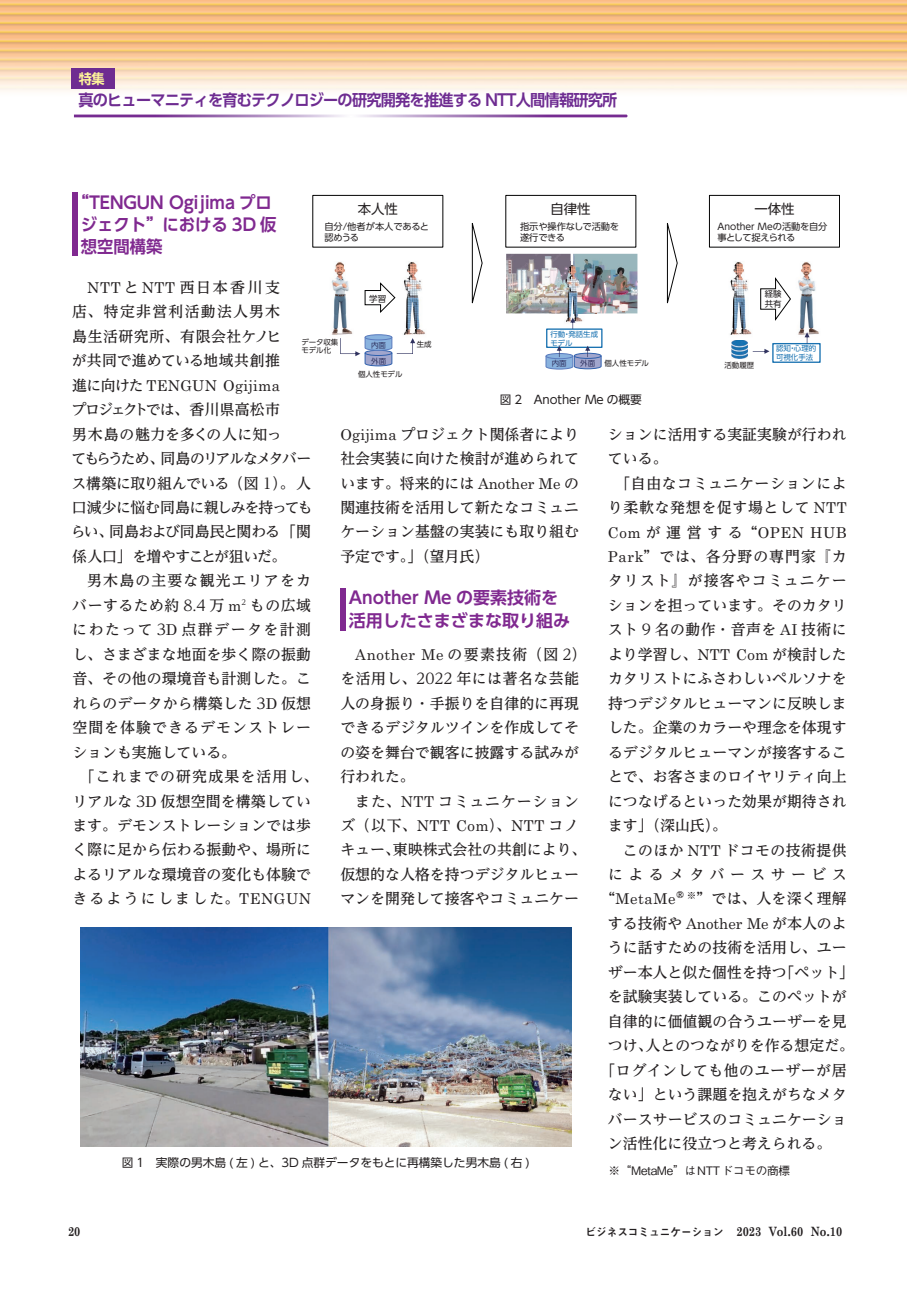
<style>
.page{position:relative;width:919px;height:1289px;background:#fff}
.page>*{position:absolute;margin:0;border:0;box-sizing:border-box;transform-origin:0 0}
.t1{font:700 16.95px/22.4px "UD Shin Go Pro De";color:#802990;scale:.96 1}
.t2{font:700 16.95px/22.4px "UD Shin Go Pro De";color:#802990}
.t3{font:700 15.9px "UD Shin Go Pro De";letter-spacing:-.05em;color:#6e2c91;scale:.95 1}
.t4{font:500 14.85px/24.5px "UD Reimin Pro";color:#231f20;text-align:justify}
.t5{font:500 14.85px/24.5px "UD Reimin Pro";letter-spacing:-.045em;color:#231f20}
.t6{font:14.85px "Century Sb SI";letter-spacing:.04em;color:#231f20}
.t7{font:500 14.85px "UD Reimin Pro";letter-spacing:.035em;color:#231f20}
.t8{font:500 14.85px "UD Reimin Pro";letter-spacing:.08em;color:#231f20}
.t9{font:14.85px "Century Sb SI";letter-spacing:.02em;color:#231f20}
.t10{font:500 14.85px "UD Reimin Pro";letter-spacing:.15em;color:#231f20}
.t11{font:500 14.85px "UD Reimin Pro";letter-spacing:.045em;color:#231f20}
.t12{font:500 14.85px "UD Reimin Pro";letter-spacing:.1em;color:#231f20}
.t13{font:500 14.85px "UD Reimin Pro";letter-spacing:.075em;color:#231f20}
.t14{font:500 14.85px "UD Reimin Pro";letter-spacing:.04em;color:#231f20}
.t15{font:500 14.85px "UD Reimin Pro";letter-spacing:.03em;color:#231f20}
.t16{font:500 14.85px "UD Reimin Pro";letter-spacing:.365em;color:#231f20}
.t17{font:700 13.8px "UD Shin Go Pro De";color:#fff79a;scale:.95 1}
.t18{font:13.35px "UD Shin Go Pro";color:#231f20}
.t19{font:12.75px "Century Sb Bold SI";color:#231f20;scale:.85 1}
.t20{font:11.7px "UD Shin Go Pro";color:#231f20}
.t21{font:500 11.7px "Gothic BBB Pro";letter-spacing:-.025em;color:#231f20}
.t22{font:9.3px/10.8px "UD Shin Go Pro";letter-spacing:-.015em;color:#231f20}
.t23{font:8.55px "UD Shin Go Pro";color:#231f20}
.t24{font:8.4px/10.1px "UD Shin Go Pro";color:#231f20}
.t25{font:7.5px "UD Shin Go Pro";color:#231f20}
.t26{font:7.5px/8.4px "UD Shin Go Pro";color:#1972b1}
.t27{font:7.5px "UD Shin Go Pro";color:#313360}
.s1{font-family:"Century Sb SI";font-weight:400}
.s2{font-family:"UD Reimin Pro";font-weight:500}
.s3{font-weight:400}
.s4{font-family:"UD Reimin Pro"}
.s5{font-family:"Midashi Go Pro MB31";font-size:10.65px}
</style>
<div class="page">
<img style="left:0;top:0;width:906px;height:91px">
<svg style="left:74px;top:115px;width:553px;height:2px"></svg>
<div style="left:71px;top:68px;width:43px;height:21px;background:#6e2c91"></div>
<img style="left:80px;top:927px;width:491px;height:219px">
<img style="left:331px;top:262px;width:22px;height:73px">
<img style="left:403px;top:262px;width:22px;height:73px">
<div style="left:312px;top:195px;width:131px;height:52px;border:1px solid #030303"></div>
<div style="left:505px;top:195px;width:131px;height:52px;border:1px solid #030303"></div>
<div style="left:709px;top:195px;width:130px;height:52px;border:1px solid #030303"></div>
<svg style="left:471px;top:223px;width:12px;height:81px"></svg>
<svg style="left:666px;top:223px;width:12px;height:81px"></svg>
<svg style="left:340px;top:334px;width:75px;height:32px"></svg>
<img style="left:506px;top:253px;width:64px;height:60px">
<img style="left:573px;top:254px;width:64px;height:59px">
<img style="left:549px;top:262px;width:47px;height:61px">
<img style="left:549px;top:262px;width:21px;height:51px">
<img style="left:573px;top:262px;width:23px;height:51px">
<div style="left:546px;top:328px;width:56px;height:20px;border:1px solid #1972b1"></div>
<svg style="left:545px;top:346px;width:56px;height:24px"></svg>
<svg style="left:570px;top:317px;width:5px;height:12px"></svg>
<img style="left:798px;top:262px;width:21px;height:76px">
<img style="left:730px;top:262px;width:22px;height:73px">
<svg style="left:364px;top:282px;width:32px;height:31px"></svg>
<svg style="left:760px;top:277px;width:31px;height:44px"></svg>
<img style="left:731px;top:340px;width:16px;height:18px">
<div style="left:772px;top:343px;width:48px;height:20px;border:1px solid #1972b1"></div>
<svg style="left:752px;top:349px;width:17px;height:5px"></svg>
<svg style="left:804px;top:332px;width:5px;height:11px"></svg>
<div style="left:340px;top:588px;width:5px;height:42px;background:#802990"></div>
<div style="left:72px;top:192px;width:5px;height:64px;background:#802990"></div>
<p class="t17" style="left:79px;top:68px;width:28px">特集</p>
<p class="t3" style="left:78px;top:87px;width:568px">真のヒューマニティを育むテクノロジーの研究開発を推進する NTT人間情報研究所</p>
<p class="t1" style="left:81px;top:190px;width:205px;text-indent:-8px">“TENGUN Ogijima プロジェクト”における 3D 仮想空間構築</p>
<p class="t18" style="left:357px;top:198px;width:42px">本人性</p>
<p class="t22" style="left:324px;top:221px;width:106px">自分/他者が本人であると認めうる</p>
<p class="t18" style="left:550px;top:198px;width:42px">自律性</p>
<p class="t22" style="left:520px;top:221px;width:101px">指示や操作なしで活動を遂行できる</p>
<p class="t18" style="left:754px;top:198px;width:42px">一体性</p>
<p class="t22" style="left:717px;top:221px;width:111px">Another Meの活動を自分事として捉えられる</p>
<p class="t4" style="left:72px;top:274px;width:211px;text-indent:15px"><span class="s1">NTT</span>と<span class="s1">NTT</span> 西日本香川支店、特定非営利活動法人男木島生活研究所、有限会社ケノヒが共同で進めている地域共創推</p>
<p class="t9" style="left:72px;top:373px;width:209px"><span class="s2">進に向けた</span> TENGUN Ogijima</p>
<p class="t5" style="left:71px;top:397px;width:243px">プロジェクトでは、香川県高松市<br>男木島の魅力を多くの人に知っ<br>てもらうため、同島のリアルなメタバース構築に取り組んでいる（図 <span class="s3">1</span>）。人口減少に悩む同島に親しみを持ってもらい、同島および同島民と関わる「関係人口」を増やすことが狙いだ。</p>
<p class="t8" style="left:87px;top:568px;width:225px">男木島の主要な観光エリアをカ</p>
<p class="t7" style="left:72px;top:593px;width:240px">バーするため約 <span class="s3">8</span><span class="s1">.</span><span class="s3">4</span> 万 <span class="s1">m</span><sup>2</sup> もの広域</p>
<p class="t12" style="left:72px;top:617px;width:240px">にわたって <span class="s3">3</span><span class="s1">D</span> 点群データを計測</p>
<p class="t4" style="left:72px;top:641px;width:240px">し、さまざまな地面を歩く際の振動</p>
<p class="t4" style="left:72px;top:666px;width:240px">音、その他の環境音も計測した。こ</p>
<p class="t4" style="left:72px;top:690px;width:240px">れらのデータから構築した <span class="s3">3</span><span class="s1">D</span> 仮想</p>
<p class="t13" style="left:72px;top:715px;width:240px">空間を体験できるデモンストレー</p>
<p class="t4" style="left:72px;top:739px;width:165px">ションも実施している。</p>
<p class="t8" style="left:80px;top:764px;width:240px">「これまでの研究成果を活用し、</p>
<p class="t4" style="left:72px;top:788px;width:240px">リアルな <span class="s3">3</span><span class="s1">D</span> 仮想空間を構築してい</p>
<p class="t4" style="left:72px;top:812px;width:240px">ます。デモンストレーションでは歩</p>
<p class="t4" style="left:72px;top:837px;width:240px">く際に足から伝わる振動や、場所に</p>
<p class="t4" style="left:72px;top:861px;width:240px">よるリアルな環境音の変化も体験で</p>
<p class="t10" style="left:72px;top:886px;width:240px">きるようにしました。<span class="s1">TENGUN</span></p>
<p class="t23" style="left:369px;top:291px;width:19px">学習</p>
<p class="t24" style="left:764px;top:289px;width:18px">経験共有</p>
<p class="t26" style="left:550px;top:330px;width:49px">行動・発話生成モデル</p>
<p class="t25" style="left:301px;top:336px;width:38px">データ収集</p>
<p class="t27" style="left:371px;top:339px;width:16px">内面</p>
<p class="t25" style="left:301px;top:344px;width:31px">モデル化</p>
<p class="t25" style="left:358px;top:368px;width:46px">個人性モデル</p>
<p class="t25" style="left:417px;top:338px;width:16px">生成</p>
<p class="t26" style="left:776px;top:344px;width:42px">認知・心理的可視化手法</p>
<p class="t27" style="left:371px;top:355px;width:16px">外面</p>
<p class="t25" style="left:604px;top:357px;width:46px">個人性モデル</p>
<p class="t27" style="left:551px;top:357px;width:16px">内面</p>
<p class="t27" style="left:580px;top:357px;width:16px">外面</p>
<p class="t25" style="left:724px;top:358px;width:31px">活動履歴</p>
<p class="t20" style="left:499px;top:390px;width:143px">図 2　Another Me の概要</p>
<p class="t4" style="left:340px;top:421px;width:240px"><span class="s1">Ogijima</span> プロジェクト関係者により社会実装に向けた検討が進められています。将来的には <span class="s1">Another Me</span> の関連技術を活用して新たなコミュニケーション基盤の実装にも取り組む予定です。」（望月氏）</p>
<p class="t4" style="left:608px;top:421px;width:240px">ションに活用する実証実験が行われ</p>
<p class="t4" style="left:608px;top:446px;width:61px">ている。</p>
<p class="t14" style="left:615px;top:471px;width:233px">「自由なコミュニケーションによ</p>
<p class="t11" style="left:608px;top:495px;width:240px">り柔軟な発想を促す場として <span class="s1">NTT</span></p>
<p class="t6" style="left:608px;top:519px;width:240px">Com <span class="s2">が運営する“</span>OPEN HUB</p>
<p class="t4" style="left:608px;top:543px;width:240px"><span class="s1">Park</span>”では、各分野の専門家『カタリスト』が接客やコミュニケーションを担っています。そのカタリスト <span class="s3">9</span> 名の動作<span class="s3">・</span>音声を <span class="s1">AI</span> 技術により学習し、<span class="s1">NTT Com</span> が検討したカタリストにふさわしいペルソナを持つデジタルヒューマンに反映しました。企業のカラーや理念を体現するデジタルヒューマンが接客することで、お客さまのロイヤリティ向上につなげるといった効果が期待されます」（深山氏）。</p>
<p class="t15" style="left:623px;top:837px;width:225px">このほか <span class="s1">NTT</span> ドコモの技術提供</p>
<p class="t16" style="left:608px;top:862px;width:240px">によるメタバースサービス</p>
<p class="t4" style="left:600px;top:886px;width:247px">“<span class="s1">MetaMe</span>®<sup>※</sup>”では、人を深く理解</p>
<p class="t4" style="left:608px;top:910px;width:240px">する技術や <span class="s1">Another Me</span> が本人のよ</p>
<p class="t4" style="left:608px;top:935px;width:240px">うに話すための技術を活用し、ユー</p>
<p class="t4" style="left:608px;top:959px;width:247px">ザー本人と似た個性を持つ「ペット」</p>
<p class="t4" style="left:608px;top:983px;width:240px">を試験実装している。このペットが</p>
<p class="t4" style="left:608px;top:1008px;width:240px">自律的に価値観の合うユーザーを見</p>
<p class="t4" style="left:608px;top:1032px;width:247px">つけ、人とのつながりを作る想定だ。</p>
<p class="t7" style="left:600px;top:1057px;width:247px">「ログインしても他のユーザーが居</p>
<p class="t4" style="left:608px;top:1081px;width:240px">ない」という課題を抱えがちなメタ</p>
<p class="t4" style="left:608px;top:1106px;width:240px">バースサービスのコミュニケーショ</p>
<p class="t4" style="left:608px;top:1130px;width:225px">ン活性化に役立つと考えられる。</p>
<p class="t2" style="left:349px;top:586px;width:223px">Another Me の要素技術を活用したさまざまな取り組み</p>
<p class="t6" style="left:355px;top:642px;width:233px">Another Me <span class="s2">の要素技術（図</span> <span class="s4">2</span><span class="s2">）</span></p>
<p class="t4" style="left:340px;top:666px;width:240px">を活用し、<span class="s3">2022</span> 年には著名な芸能人の身振り<span class="s3">・</span>手振りを自律的に再現できるデジタルツインを作成してその姿を舞台で観客に披露する試みが行われた。</p>
<p class="t4" style="left:340px;top:788px;width:247px;text-align:center">また、<span class="s1">NTT</span> コミュニケーション<br>ズ（以下、<span class="s1">NTT Com</span>）、<span class="s1">NTT</span> コノキュー、東映株式会社の共創により、仮想的な人格を持つデジタルヒューマンを開発して接客やコミュニケー</p>
<p class="t20" style="left:122px;top:1153px;width:409px">図 1　実際の男木島 ( 左 ) と、3D 点群データをもとに再構築した男木島 ( 右 )</p>
<p class="t21" style="left:608px;top:1160px;width:183px">※“MetaMe”はNTTドコモの商標</p>
<p class="t19" style="left:68px;top:1221px;width:16px">20</p>
<p class="t19" style="left:585px;top:1221px;width:304px"><span class="s5">ビジネスコミュニケーション</span> 2023 Vol.60 No.10</p>
</div>
